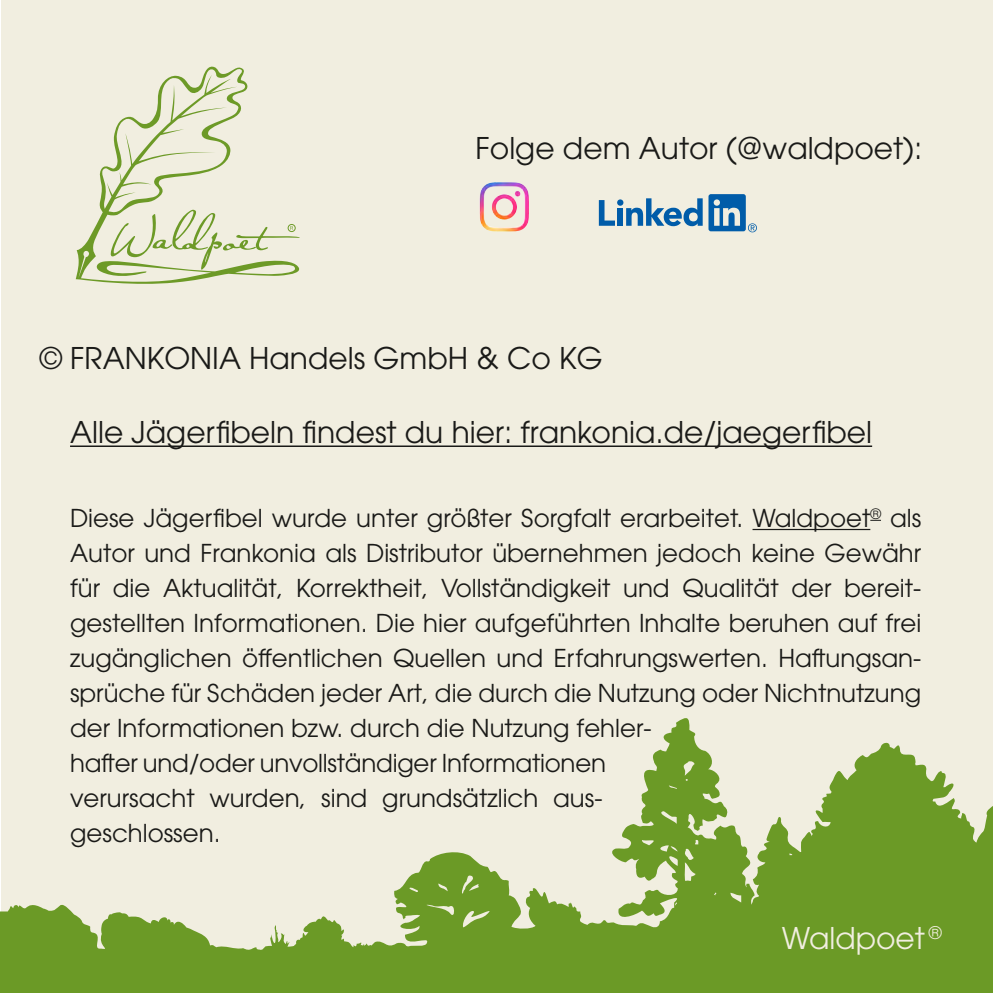
<style>
.page{position:relative;width:993px;height:993px;background:#fff}
.page>*{position:absolute;margin:0;border:0;box-sizing:border-box;transform-origin:0 0}
.Fließtext{font:29.75px "ITC Avant Gardefor FRA";color:#1a1a18}
.Fließtext-2{font:29.75px "ITC Avant Gardefor FRA";color:#f1eee0}
.Fließtext-3{font:24.5px/35px "ITC Avant Gardefor FRA";color:#1a1a18}
</style>
<div class="page">
<div style="left:1px;top:0;width:991px;height:992px;background:#f1eee0"></div>
<svg style="left:76px;top:66px;width:224px;height:218px"></svg>
<svg style="left:111px;top:209px;width:188px;height:60px"></svg>
<div style="left:288px;top:224px;width:7px;height:8px;border:1px solid #6d9a27;border-radius:50%"></div>
<hr style="left:70px;top:445px;width:801px;height:2px;background:#1a1a18">
<svg style="left:0;top:718px;width:992px;height:274px"></svg>
<img style="left:479px;top:182px;width:50px;height:50px">
<hr style="left:752px;top:528px;width:118px;height:2px;background:#1a1a18">
<svg style="left:598px;top:198px;width:104px;height:28px"></svg>
<div style="left:617px;top:208px;width:5px;height:18px;background:#005ca9"></div>
<svg style="left:708px;top:194px;width:48px;height:38px"></svg>
<p class="Fließtext" style="left:475px;top:130px;width:448px">Folge dem Autor (@waldpoet):</p>
<p class="Fließtext" style="left:40px;top:339px;width:564px">© FRANKONIA Handels GmbH &amp; Co KG</p>
<p class="Fließtext" style="left:70px;top:414px;width:803px">Alle Jägerfibeln findest du hier: frankonia.de/jaegerfibel</p>
<p class="Fließtext-3" style="left:70px;top:500px;width:852px">Diese Jägerfibel wurde unter größter Sorgfalt erarbeitet. Waldpoet<sup>®</sup> als Autor und Frankonia als Distributor übernehmen jedoch keine Gewähr für die Aktualität, Korrektheit, Vollständigkeit und Qualität der bereit&shy;gestellten Informationen. Die hier aufgeführten Inhalte beruhen auf frei zugänglichen öffentlichen Quellen und Erfahrungswerten. Haftungsan&shy;sprüche für Schäden jeder Art, die durch die Nutzung oder Nichtnutzung der Informationen bzw. durch die Nutzung fehler-<br>hafter und/oder unvollständiger Informationen<br>verursacht wurden, sind grundsätzlich aus-<br>geschlossen.</p>
<p class="Fließtext-2" style="left:781px;top:918px;width:161px">Waldpoet <sup>®</sup></p>
</div>
